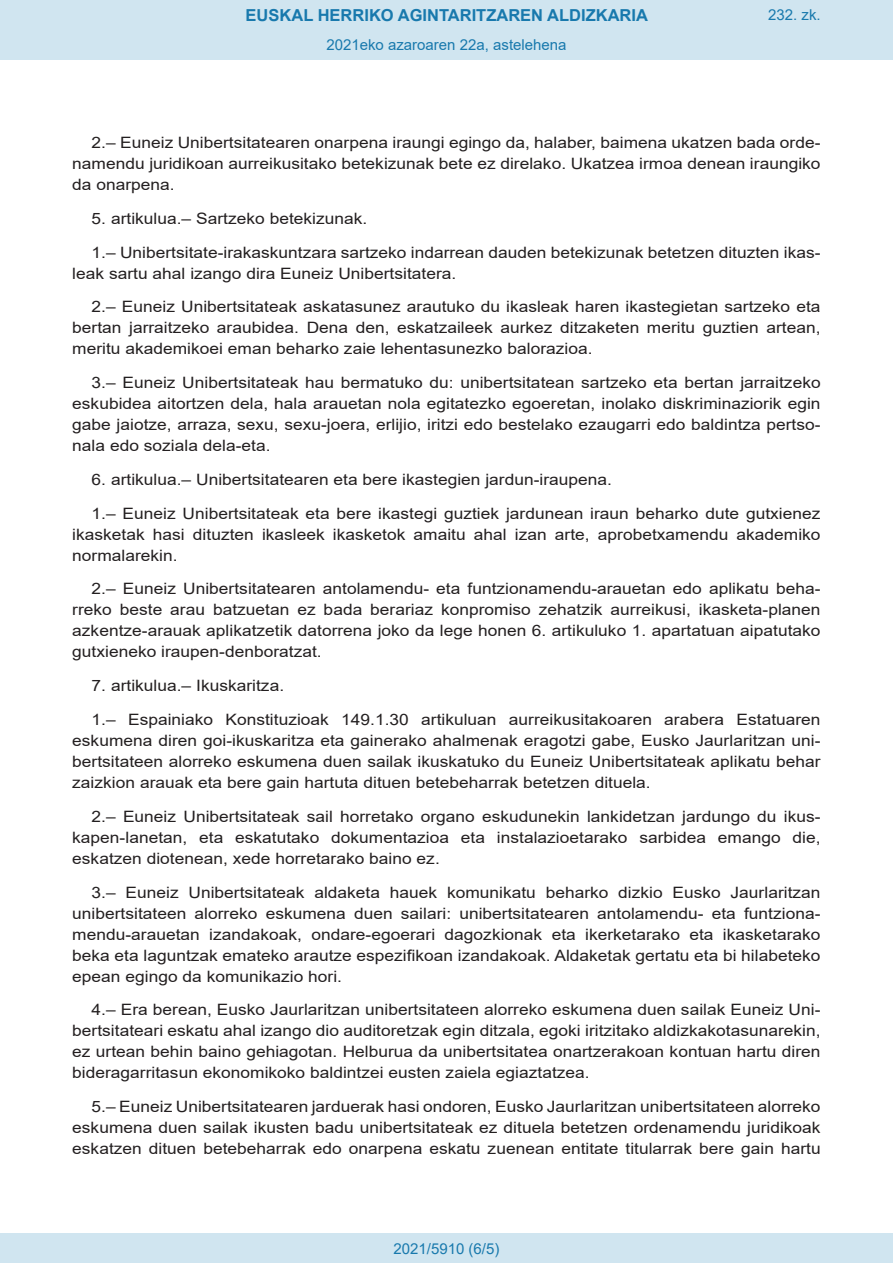
<style>
.page{position:relative;width:893px;height:1263px;background:#fff}
.page>*{position:absolute;margin:0;border:0;box-sizing:border-box;transform-origin:0 0}
.t1{font:700 16.5px "Arial";color:#1879ad}
.BOPVDetalle{font:15.6px/21px "Arial";color:#231f20;text-align:justify;scale:1.11 1}
.Paginacion_Centro{font:15px "Arial";color:#1879ad}
</style>
<div class="page">
<div style="left:0;top:0;width:893px;height:60px;background:#d0e5f0"></div>
<div style="left:0;top:1233px;width:893px;height:30px;background:#d0e5f0"></div>
<p class="t1" style="left:246px;top:3px;width:404px">EUSKAL HERRIKO AGINTARITZAREN ALDIZKARIA</p>
<p class="Paginacion_Centro" style="left:326px;top:35px;width:242px">2021eko azaroaren 22a, astelehena</p>
<p class="Paginacion_Centro" style="left:768px;top:5px;width:54px">232. zk.</p>
<p class="BOPVDetalle" style="left:72px;top:132px;width:676px;text-indent:19px">2.– Euneiz Unibertsitatearen onarpena iraungi egingo da, halaber, baimena ukatzen bada orde&shy;namendu juridikoan aurreikusitako betekizunak bete ez direlako. Ukatzea irmoa denean iraungiko da onarpena.</p>
<p class="BOPVDetalle" style="left:92px;top:208px;width:250px">5. artikulua.– Sartzeko betekizunak.</p>
<p class="BOPVDetalle" style="left:72px;top:242px;width:676px;text-indent:19px">1.– Unibertsitate-irakaskuntzara sartzeko indarrean dauden betekizunak betetzen dituzten ikas&shy;leak sartu ahal izango dira Euneiz Unibertsitatera.</p>
<p class="BOPVDetalle" style="left:72px;top:296px;width:676px;text-indent:19px">2.– Euneiz Unibertsitateak askatasunez arautuko du ikasleak haren ikastegietan sartzeko eta bertan jarraitzeko araubidea. Dena den, eskatzaileek aurkez ditzaketen meritu guztien artean, meritu akademikoei eman beharko zaie lehentasunezko balorazioa.</p>
<p class="BOPVDetalle" style="left:72px;top:372px;width:676px;text-indent:19px">3.– Euneiz Unibertsitateak hau bermatuko du: unibertsitatean sartzeko eta bertan jarraitzeko eskubidea aitortzen dela, hala arauetan nola egitatezko egoeretan, inolako diskriminaziorik egin gabe jaiotze, arraza, sexu, sexu-joera, erlijio, iritzi edo bestelako ezaugarri edo baldintza pertso&shy;nala edo soziala dela-eta.</p>
<p class="BOPVDetalle" style="left:92px;top:469px;width:470px">6. artikulua.– Unibertsitatearen eta bere ikastegien jardun-iraupena.</p>
<p class="BOPVDetalle" style="left:72px;top:503px;width:676px;text-indent:19px">1.– Euneiz Unibertsitateak eta bere ikastegi guztiek jardunean iraun beharko dute gutxienez ikasketak hasi dituzten ikasleek ikasketok amaitu ahal izan arte, aprobetxamendu akademiko normalarekin.</p>
<p class="BOPVDetalle" style="left:72px;top:578px;width:676px;text-indent:19px">2.– Euneiz Unibertsitatearen antolamendu- eta funtzionamendu-arauetan edo aplikatu beha&shy;rreko beste arau batzuetan ez bada berariaz konpromiso zehatzik aurreikusi, ikasketa-planen azkentze-arauak aplikatzetik datorrena joko da lege honen 6. artikuluko 1. apartatuan aipatutako gutxieneko iraupen-denboratzat.</p>
<p class="BOPVDetalle" style="left:92px;top:675px;width:175px">7. artikulua.– Ikuskaritza.</p>
<p class="BOPVDetalle" style="left:72px;top:709px;width:676px;text-indent:19px">1.– Espainiako Konstituzioak 149.1.30 artikuluan aurreikusitakoaren arabera Estatuaren eskumena diren goi-ikuskaritza eta gainerako ahalmenak eragotzi gabe, Eusko Jaurlaritzan uni&shy;bertsitateen alorreko eskumena duen sailak ikuskatuko du Euneiz Unibertsitateak aplikatu behar zaizkion arauak eta bere gain hartuta dituen betebeharrak betetzen dituela.</p>
<p class="BOPVDetalle" style="left:72px;top:806px;width:676px;text-indent:19px">2.– Euneiz Unibertsitateak sail horretako organo eskudunekin lankidetzan jardungo du ikus&shy;kapen-lanetan, eta eskatutako dokumentazioa eta instalazioetarako sarbidea emango die, eskatzen diotenean, xede horretarako baino ez.</p>
<p class="BOPVDetalle" style="left:72px;top:881px;width:676px;text-indent:19px">3.– Euneiz Unibertsitateak aldaketa hauek komunikatu beharko dizkio Eusko Jaurlaritzan unibertsitateen alorreko eskumena duen sailari: unibertsitatearen antolamendu- eta funtziona&shy;mendu-arauetan izandakoak, ondare-egoerari dagozkionak eta ikerketarako eta ikasketarako beka eta laguntzak emateko arautze espezifikoan izandakoak. Aldaketak gertatu eta bi hilabeteko epean egingo da komunikazio hori.</p>
<p class="BOPVDetalle" style="left:72px;top:999px;width:676px;text-indent:19px">4.– Era berean, Eusko Jaurlaritzan unibertsitateen alorreko eskumena duen sailak Euneiz Uni&shy;bertsitateari eskatu ahal izango dio auditoretzak egin ditzala, egoki iritzitako aldizkakotasunarekin, ez urtean behin baino gehiagotan. Helburua da unibertsitatea onartzerakoan kontuan hartu diren bideragarritasun ekonomikoko baldintzei eusten zaiela egiaztatzea.</p>
<p class="BOPVDetalle" style="left:72px;top:1096px;width:676px;text-indent:19px">5.– Euneiz Unibertsitatearen jarduerak hasi ondoren, Eusko Jaurlaritzan unibertsitateen alorreko eskumena duen sailak ikusten badu unibertsitateak ez dituela betetzen ordenamendu juridikoak eskatzen dituen betebeharrak edo onarpena eskatu zuenean entitate titularrak bere gain hartu</p>
<p class="Paginacion_Centro" style="left:393px;top:1238px;width:107px">2021/5910 (6/5)</p>
</div>
